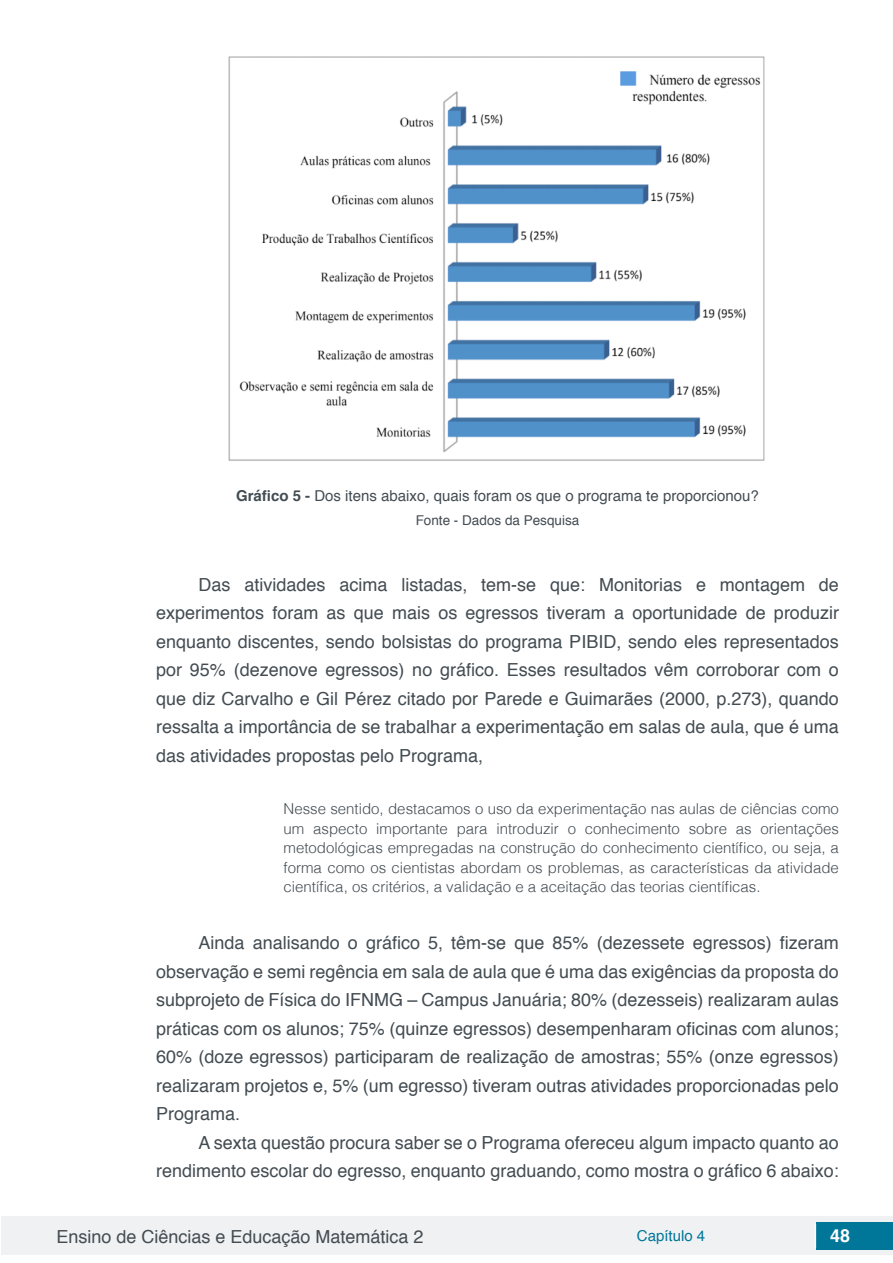
<style>
.page{position:relative;width:893px;height:1263px;background:#fff}
.page>*{position:absolute;margin:0;border:0;box-sizing:border-box;transform-origin:0 0}
.t1{font:18px/28.5px "Helvetica";color:#434c52;text-align:justify}
.t2{font:700 18px "Helvetica";color:#fff}
.t3{font:300 15px/19.5px "Helvetica";color:#434c52;text-align:justify}
.t4{font:15px "Helvetica";color:#434c52}
.t5{font:15px "Helvetica";color:#007699}
.t6{font:13.5px "Helvetica";color:#434c52}
.s1{font-weight:700}
</style>
<div class="page">
<div style="left:1px;top:1216px;width:891px;height:38px;background:#f0f1f2"></div>
<div style="left:816px;top:1222px;width:77px;height:27px;background:#007699"></div>
<svg style="left:815px;top:1224px;width:1px;height:24px"></svg>
<img style="left:228px;top:56px;width:537px;height:405px">
<p class="t4" style="left:236px;top:484px;width:524px"><span class="s1">Gráfico 5 -</span> Dos itens abaixo, quais foram os que o programa te proporcionou?</p>
<p class="t6" style="left:416px;top:510px;width:165px">Fonte - Dados da Pesquisa</p>
<p class="t1" style="left:156px;top:571px;width:684px;text-indent:43px">Das atividades acima listadas, tem-se que: Monitorias e montagem de experimentos foram as que mais os egressos tiveram a oportunidade de produzir enquanto discentes, sendo bolsistas do programa PIBID, sendo eles representados por 95% (dezenove egressos) no gráfico. Esses resultados vêm corroborar com o que diz Carvalho e Gil Pérez citado por Parede e Guimarães (2000, p.273), quando ressalta a importância de se trabalhar a experimentação em salas de aula, que é uma das atividades propostas pelo Programa,</p>
<p class="t3" style="left:284px;top:798px;width:557px">Nesse sentido, destacamos o uso da experimentação nas aulas de ciências como um aspecto importante para introduzir o conhecimento sobre as orientações metodológicas empregadas na construção do conhecimento científico, ou seja, a forma como os cientistas abordam os problemas, as características da atividade científica, os critérios, a validação e a aceitação das teorias científicas.</p>
<p class="t1" style="left:156px;top:929px;width:684px;text-indent:43px">Ainda analisando o gráfico 5, têm-se que 85% (dezessete egressos) fizeram observação e semi regência em sala de aula que é uma das exigências da proposta do subprojeto de Física do IFNMG – Campus Januária; 80% (dezesseis) realizaram aulas práticas com os alunos; 75% (quinze egressos) desempenharam oficinas com alunos; 60% (doze egressos) participaram de realização de amostras; 55% (onze egressos) realizaram projetos e, 5% (um egresso) tiveram outras atividades proporcionadas pelo Programa.</p>
<p class="t1" style="left:156px;top:1128px;width:684px;text-align:right">A sexta questão procura saber se o Programa ofereceu algum impacto quanto ao rendimento escolar do egresso, enquanto graduando, como mostra o gráfico 6 abaixo:</p>
<p class="t1" style="left:56px;top:1223px;width:369px">Ensino de Ciências e Educação Matemática 2</p>
<p class="t5" style="left:637px;top:1224px;width:70px">Capítulo 4</p>
<p class="t2" style="left:830px;top:1221px;width:22px">48</p>
</div>
